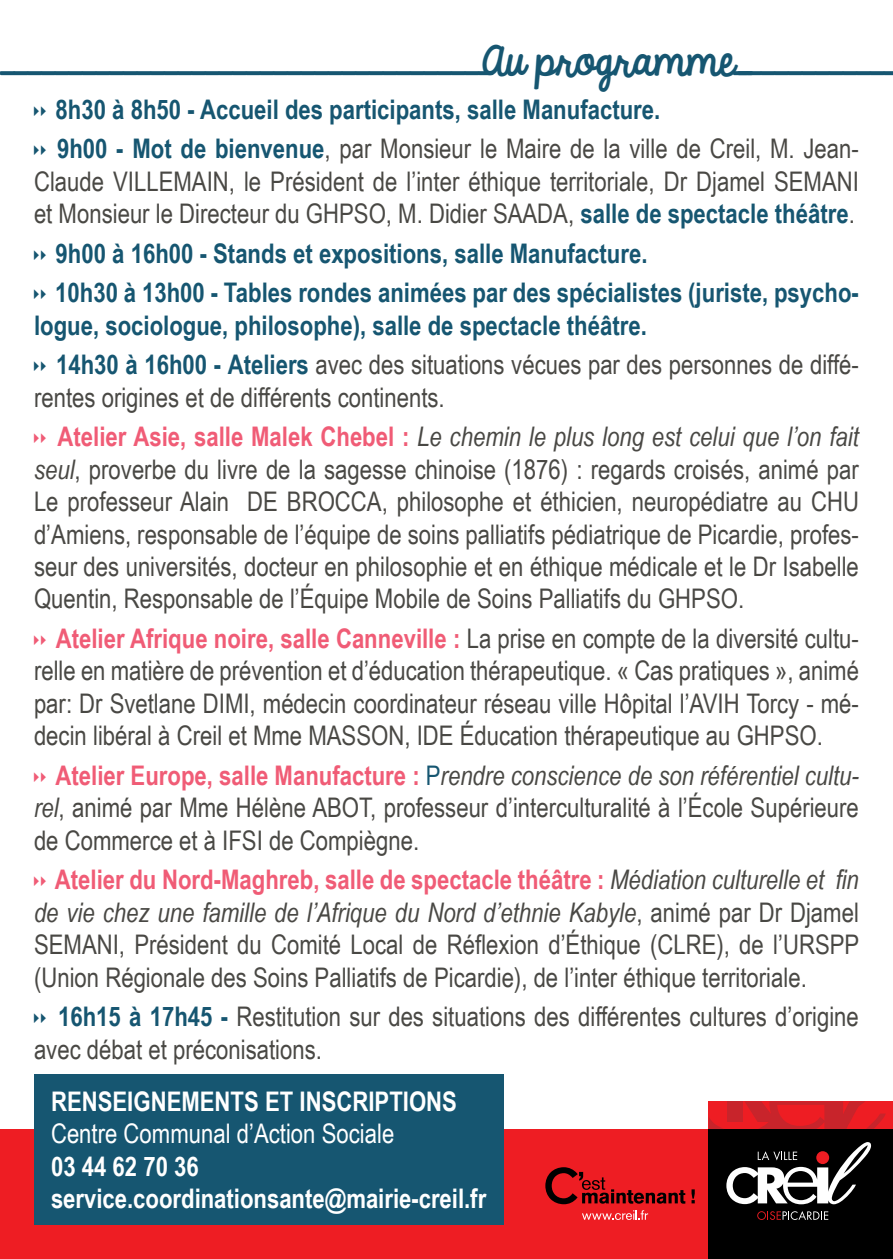
<style>
.page{position:relative;width:893px;height:1259px;background:#fff}
.page>*{position:absolute;margin:0;border:0;box-sizing:border-box;transform-origin:0 0}
.t1{font:34.8px "KG Always A Good Time";color:#165671}
.t2{font:27px/32.4px "Arial Narrow";color:#494844;text-align:justify}
.t3{font:700 27px/39.6px "Arial Narrow";color:#165671}
.t4{font:700 27px/32.4px "Arial Narrow";color:#fff}
.t5{font:27px "Arial Narrow";color:#fff}
.s1{font-size:36px}
.s2{font-weight:400;color:#494844}
.s3{font-weight:700;color:#165671}
.s4{font-weight:700;color:#f05c76}
.s5{font-style:italic}
.s6{color:#165671}
</style>
<div class="page">
<div style="left:0;top:1129px;width:709px;height:130px;background:#ee1d23"></div>
<svg style="left:582px;top:1210px;width:66px;height:10px"></svg>
<svg style="left:691px;top:1189px;width:4px;height:14px"></svg>
<svg style="left:545px;top:1167px;width:140px;height:37px"></svg>
<div style="left:709px;top:1101px;width:184px;height:29px;background:#ee1d23"></div>
<div style="left:709px;top:1129px;width:184px;height:130px;background:#000"></div>
<svg style="left:726px;top:1142px;width:145px;height:62px"></svg>
<svg style="left:757px;top:1211px;width:9px;height:9px"></svg>
<div style="left:758px;top:1212px;width:7px;height:7px;background:#000;border-radius:50%"></div>
<svg style="left:767px;top:1211px;width:61px;height:9px"></svg>
<svg style="left:709px;top:1118px;width:15px;height:11px"></svg>
<div style="left:727px;top:1101px;width:15px;height:21px;background:#c8242b"></div>
<svg style="left:745px;top:1101px;width:141px;height:28px"></svg>
<div style="left:34px;top:1074px;width:470px;height:151px;background:#165671"></div>
<p class="t1" style="left:-4px;top:35px;width:907px">____________________________________<span class="s1">Au programme</span> _____________</p>
<p class="t3" style="left:56px;top:88px;width:805px">8h30 à 8h50 - Accueil des participants, salle Manufacture.<br>9h00 - Mot de bienvenue<span class="s2">, par Monsieur le Maire de la ville de Creil, M. Jean-</span></p>
<p class="t2" style="left:34px;top:164px;width:826px">Claude VILLEMAIN, le Président de l’inter éthique territoriale, Dr Djamel SEMANI et Monsieur le Directeur du GHPSO, M. Didier SAADA, <span class="s3">salle de spectacle théâtre</span>.</p>
<p class="t3" style="left:55px;top:232px;width:805px">9h00 à 16h00 - Stands et expositions, salle Manufacture.<br>10h30 à 13h00 - Tables rondes animées par des spécialistes (juriste, psycho-</p>
<p class="t3" style="left:56px;top:304px;width:804px;text-indent:-22px">logue, sociologue, philosophe), salle de spectacle théâtre.<br>14h30 à 16h00 - Ateliers <span class="s2">avec des situations vécues par des personnes de diffé-</span></p>
<p class="t2" style="left:58px;top:376px;width:803px;line-height:39.6px;text-indent:-24px">rentes origines et de différents continents.<br><span class="s4">Atelier Asie, salle Malek Chebel :</span> <span class="s5">Le chemin le plus long est celui que l’on fait</span></p>
<p class="t2" style="left:34px;top:452px;width:826px"><span class="s5">seul</span>, proverbe du livre de la sagesse chinoise (1876) : regards croisés, animé par Le professeur Alain DE BROCCA, philosophe et éthicien, neuropédiatre au CHU d’Amiens, responsable de l’équipe de soins palliatifs pédiatrique de Picardie, profes&shy;seur des universités, docteur en philosophie et en éthique médicale et le Dr Isabelle Quentin, Responsable de l’Équipe Mobile de Soins Palliatifs du GHPSO.</p>
<p class="t2" style="left:34px;top:621px;width:826px;text-indent:22px"><span class="s4">Atelier Afrique noire, salle Canneville :</span> La prise en compte de la diversité cultu&shy;relle en matière de prévention et d’éducation thérapeutique. « Cas pratiques », animé par: Dr Svetlane DIMI, médecin coordinateur réseau ville Hôpital l’AVIH Torcy - mé&shy;decin libéral à Creil et Mme MASSON, IDE Éducation thérapeutique au GHPSO.</p>
<p class="t2" style="left:34px;top:758px;width:826px;text-indent:22px"><span class="s4">Atelier Europe, salle Manufacture :</span> <span class="s6">P</span><span class="s5">rendre conscience de son référentiel cultu&shy;rel</span>, animé par Mme Hélène ABOT, professeur d’interculturalité à l’École Supérieure de Commerce et à IFSI de Compiègne.</p>
<p class="t2" style="left:34px;top:862px;width:827px;text-indent:21px"><span class="s4">Atelier du Nord-Maghreb, salle de spectacle théâtre :</span> <span class="s5">Médiation culturelle et fin de vie chez une famille de l’Afrique du Nord d’ethnie Kabyle</span>, animé par Dr Djamel SEMANI, Président du Comité Local de Réflexion d’Éthique (CLRE), de l’URSPP (Union Régionale des Soins Palliatifs de Picardie), de l’inter éthique territoriale.</p>
<p class="t2" style="left:34px;top:999px;width:826px;text-indent:24px"><span class="s3">16h15 à 17h45 -</span> Restitution sur des situations des différentes cultures d’origine avec débat et préconisations.</p>
<p class="t4" style="left:51px;top:1083px;width:407px">RENSEIGNEMENTS ET INSCRIPTIONS</p>
<p class="t5" style="left:51px;top:1113px;width:345px">Centre Communal d’Action Sociale</p>
<p class="t4" style="left:51px;top:1148px;width:437px">03 44 62 70 36 service.coordinationsante@mairie-creil.fr</p>
</div>
